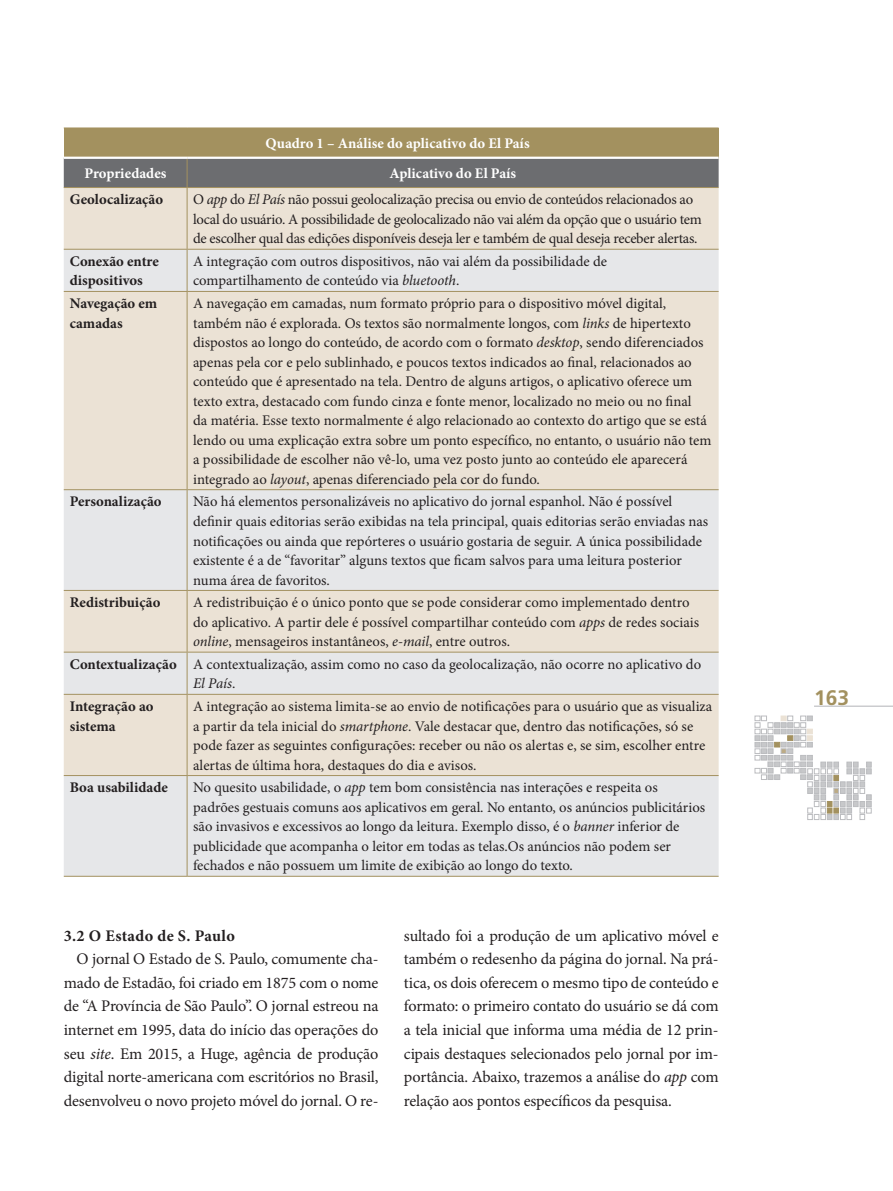
<style>
.page{position:relative;width:893px;height:1191px;background:#fff}
.page>*{position:absolute;margin:0;border:0;box-sizing:border-box;transform-origin:0 0}
.t1{font:700 21px "Frutiger";color:#a3915f}
.t2{font:16.2px/23.5px "Minion Pro";letter-spacing:-.01em;color:#231f20;text-align:justify}
.t3{font:700 16.2px "Minion Pro";letter-spacing:.025em;color:#231f20}
.t4{font:14.7px/19.5px "Minion Pro";color:#231f20}
.t5{font:14.7px/19.5px "Minion Pro";letter-spacing:-.02em;color:#231f20}
.t6{font:700 14.7px/19.5px "Minion Pro";color:#231f20}
.t7{font:700 14.7px "Minion Pro";color:#fff}
.s1{font-style:italic}
.s2{font-weight:700}
</style>
<div class="page">
<svg style="left:755px;top:716px;width:116px;height:103px"></svg>
<hr style="left:814px;top:706px;width:79px;height:1px;background:#b2b3b7">
<div style="left:64px;top:128px;width:655px;height:30px;background:#a3915f"></div>
<div style="left:64px;top:188px;width:655px;height:61px;background:#ebe2d5"></div>
<svg style="left:64px;top:250px;width:655px;height:626px;background:#e8e4dd"></svg>
<div style="left:64px;top:159px;width:655px;height:28px;background:#6c6d70"></div>
<hr style="left:64px;top:187px;width:123px;height:1px;background:#a3915f">
<hr style="left:187px;top:187px;width:532px;height:1px;background:#a3915f">
<hr style="left:187px;top:188px;width:1px;height:61px;background:#a3915f">
<hr style="left:64px;top:249px;width:123px;height:1px;background:#a3915f">
<hr style="left:187px;top:249px;width:532px;height:1px;background:#a3915f">
<hr style="left:187px;top:250px;width:1px;height:41px;background:#a3915f">
<hr style="left:64px;top:291px;width:123px;height:1px;background:#a3915f">
<hr style="left:187px;top:291px;width:532px;height:1px;background:#a3915f">
<hr style="left:187px;top:292px;width:1px;height:197px;background:#a3915f">
<hr style="left:64px;top:489px;width:123px;height:1px;background:#a3915f">
<hr style="left:187px;top:489px;width:532px;height:1px;background:#a3915f">
<hr style="left:187px;top:490px;width:1px;height:100px;background:#a3915f">
<hr style="left:64px;top:590px;width:123px;height:1px;background:#a3915f">
<hr style="left:187px;top:590px;width:532px;height:1px;background:#a3915f">
<hr style="left:187px;top:591px;width:1px;height:61px;background:#a3915f">
<hr style="left:64px;top:652px;width:123px;height:1px;background:#a3915f">
<hr style="left:187px;top:652px;width:532px;height:1px;background:#a3915f">
<hr style="left:187px;top:652px;width:1px;height:42px;background:#a3915f">
<hr style="left:64px;top:694px;width:123px;height:1px;background:#a3915f">
<hr style="left:187px;top:694px;width:532px;height:1px;background:#a3915f">
<hr style="left:187px;top:694px;width:1px;height:81px;background:#a3915f">
<hr style="left:64px;top:775px;width:123px;height:1px;background:#a3915f">
<hr style="left:187px;top:775px;width:532px;height:1px;background:#a3915f">
<hr style="left:187px;top:776px;width:1px;height:100px;background:#a3915f">
<hr style="left:64px;top:876px;width:123px;height:1px;background:#a3915f">
<hr style="left:187px;top:876px;width:532px;height:1px;background:#a3915f">
<hr style="left:64px;top:157px;width:123px;height:2px;background:#fff">
<hr style="left:187px;top:157px;width:532px;height:2px;background:#fff">
<p class="t7" style="left:266px;top:133px;width:266px">Quadro 1 – Análise do aplicativo do El País</p>
<p class="t7" style="left:84px;top:163px;width:84px">Propriedades</p>
<p class="t7" style="left:390px;top:163px;width:128px">Aplicativo do El País</p>
<p class="t6" style="left:70px;top:190px;width:95px">Geolocalização</p>
<p class="t5" style="left:193px;top:190px;width:510px">O <span class="s1">app</span> do <span class="s1">El País</span> não possui geolocalização precisa ou envio de conteúdos relacionados ao local do usuário. A possibilidade de geolocalizado não vai além da opção que o usuário tem de escolher qual das edições disponíveis deseja ler e também de qual deseja receber alertas.</p>
<p class="t6" style="left:70px;top:251px;width:91px">Conexão entre dispositivos</p>
<p class="t4" style="left:193px;top:251px;width:415px">A integração com outros dispositivos, não vai além da possibilidade de compartilhamento de conteúdo via <span class="s1">bluetooth</span>.</p>
<p class="t6" style="left:70px;top:293px;width:89px">Navegação em camadas</p>
<p class="t4" style="left:193px;top:294px;width:520px">A navegação em camadas, num formato próprio para o dispositivo móvel digital, também não é explorada. Os textos são normalmente longos, com <span class="s1">links</span> de hipertexto dispostos ao longo do conteúdo, de acordo com o formato <span class="s1">desktop</span>, sendo diferenciados apenas pela cor e pelo sublinhado, e poucos textos indicados ao final, relacionados ao conteúdo que é apresentado na tela. Dentro de alguns artigos, o aplicativo oferece um texto extra, destacado com fundo cinza e fonte menor, localizado no meio ou no final<br>da matéria. Esse texto normalmente é algo relacionado ao contexto do artigo que se está lendo ou uma explicação extra sobre um ponto específico, no entanto, o usuário não tem a possibilidade de escolher não vê-lo, uma vez posto junto ao conteúdo ele aparecerá integrado ao <span class="s1">layout</span>, apenas diferenciado pela cor do fundo.</p>
<p class="t6" style="left:70px;top:492px;width:93px">Personalização</p>
<p class="t4" style="left:193px;top:492px;width:517px">Não há elementos personalizáveis no aplicativo do jornal espanhol. Não é possível definir quais editorias serão exibidas na tela principal, quais editorias serão enviadas nas notificações ou ainda que repórteres o usuário gostaria de seguir. A única possibilidade existente é a de “favoritar” alguns textos que ficam salvos para uma leitura posterior numa área de favoritos.</p>
<p class="t6" style="left:70px;top:592px;width:92px">Redistribuição</p>
<p class="t4" style="left:193px;top:593px;width:507px">A redistribuição é o único ponto que se pode considerar como implementado dentro do aplicativo. A partir dele é possível compartilhar conteúdo com <span class="s1">apps</span> de redes sociais <span class="s1">online</span>, mensageiros instantâneos, <span class="s1">e-mail</span>, entre outros.</p>
<p class="t4" style="left:193px;top:654px;width:510px;text-indent:-123px"><span class="s2">Contextualização</span> A contextualização, assim como no caso da geolocalização, não ocorre no aplicativo do<br><span class="s1">El País</span>.</p>
<p class="t6" style="left:70px;top:696px;width:85px">Integração ao sistema</p>
<p class="t4" style="left:193px;top:697px;width:521px">A integração ao sistema limita-se ao envio de notificações para o usuário que as visualiza a partir da tela inicial do <span class="s1">smartphone</span>. Vale destacar que, dentro das notificações, só se pode fazer as seguintes configurações: receber ou não os alertas e, se sim, escolher entre alertas de última hora, destaques do dia e avisos.</p>
<p class="t6" style="left:70px;top:777px;width:100px">Boa usabilidade</p>
<p class="t4" style="left:193px;top:778px;width:514px">No quesito usabilidade, o <span class="s1">app</span> tem bom consistência nas interações e respeita os padrões gestuais comuns aos aplicativos em geral. No entanto, os anúncios publicitários são invasivos e excessivos ao longo da leitura. Exemplo disso, é o <span class="s1">banner</span> inferior de publicidade que acompanha o leitor em todas as telas.Os anúncios não podem ser fechados e não possuem um limite de exibição ao longo do texto.</p>
<p class="t3" style="left:64px;top:924px;width:173px">3.2 O Estado de S. Paulo</p>
<p class="t2" style="left:64px;top:947px;width:316px;text-indent:13px">O jornal O Estado de S. Paulo, comumente cha&shy;mado de Estadão, foi criado em 1875 com o nome de “A Província de São Paulo”. O jornal estreou na internet em 1995, data do início das operações do seu <span class="s1">site</span>. Em 2015, a Huge, agência de produção digital norte-americana com escritórios no Brasil, desenvolveu o novo projeto móvel do jornal. O re-</p>
<p class="t2" style="left:404px;top:924px;width:316px">sultado foi a produção de um aplicativo móvel e também o redesenho da página do jornal. Na prá&shy;tica, os dois oferecem o mesmo tipo de conteúdo e formato: o primeiro contato do usuário se dá com a tela inicial que informa uma média de 12 prin&shy;cipais destaques selecionados pelo jornal por im&shy;portância. Abaixo, trazemos a análise do <span class="s1">app</span> com relação aos pontos específicos da pesquisa.</p>
<h1 class="t1" style="left:814px;top:685px;width:37px">163</h1>
</div>
